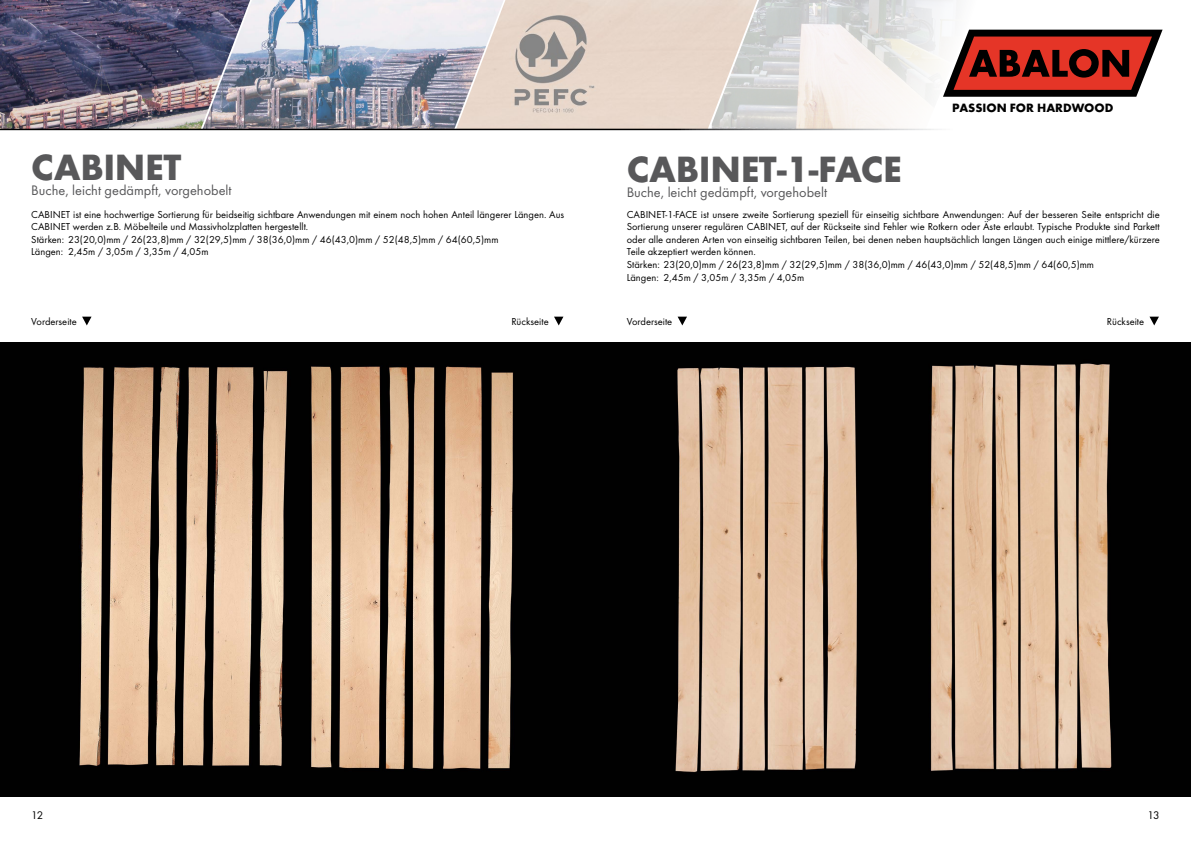
<style>
.page{position:relative;width:1191px;height:842px;background:#fff}
.page>*{position:absolute;margin:0;border:0;box-sizing:border-box;transform-origin:0 0}
.t1{font:700 38px "Futura TCE";letter-spacing:-.01em;color:#58585a}
.t2{font:14.3px "Futura TCE Boo";color:#58585a}
.t3{font:700 12.5px "Futura TCE";color:#000}
.t4{font:11.5px "Futura TCE Boo";color:#000}
.t5{font:10.5px/12.6px "Futura TCE Boo";color:#000}
</style>
<div class="page">
<img style="left:250px;top:0;width:206px;height:129px">
<img style="left:0;top:0;width:250px;height:129px">
<img style="left:757px;top:0;width:222px;height:129px">
<img style="left:456px;top:0;width:301px;height:129px">
<svg style="left:678px;top:317px;width:9px;height:8px"></svg>
<svg style="left:1149px;top:317px;width:10px;height:8px"></svg>
<svg style="left:82px;top:317px;width:10px;height:8px"></svg>
<svg style="left:554px;top:317px;width:9px;height:8px"></svg>
<img style="left:0;top:342px;width:1191px;height:455px">
<svg style="left:943px;top:30px;width:219px;height:67px;background:#8b3731"></svg>
<h1 class="t1" style="left:31px;top:144px;width:152px">CABINET</h1>
<h2 class="t2" style="left:31px;top:182px;width:202px">Buche, leicht gedämpft, vorgehobelt</h2>
<p class="t5" style="left:31px;top:208px;width:534px">CABINET ist eine hochwertige Sortierung für beidseitig sichtbare Anwendungen mit einem noch hohen Anteil längerer Längen. Aus CABINET werden z.B. Möbelteile und Massivholzplatten hergestellt.<br>Stärken: 23(20,0)mm / 26(23,8)mm / 32(29,5)mm / 38(36,0)mm / 46(43,0)mm / 52(48,5)mm / 64(60,5)mm<br>Längen: 2,45m / 3,05m / 3,35m / 4,05m</p>
<h1 class="t1" style="left:626px;top:145px;width:276px">CABINET-1-FACE</h1>
<h2 class="t2" style="left:626px;top:184px;width:202px">Buche, leicht gedämpft, vorgehobelt</h2>
<p class="t3" style="left:952px;top:101px;width:163px">PASSION FOR HARDWOOD</p>
<p class="t5" style="left:626px;top:208px;width:534px">CABINET-1-FACE ist unsere zweite Sortierung speziell für einseitig sichtbare Anwendungen: Auf der besseren Seite entspricht die Sortierung unserer regulären CABINET, auf der Rückseite sind Fehler wie Rotkern oder Äste erlaubt. Typische Produkte sind Parkett oder alle anderen Arten von einseitig sichtbaren Teilen, bei denen neben hauptsächlich langen Längen auch einige mittlere/kürzere Teile akzeptiert werden können.<br>Stärken: 23(20,0)mm / 26(23,8)mm / 32(29,5)mm / 38(36,0)mm / 46(43,0)mm / 52(48,5)mm / 64(60,5)mm<br>Längen: 2,45m / 3,05m / 3,35m / 4,05m</p>
<p class="t5" style="left:31px;top:316px;width:47px">Vorderseite</p>
<p class="t5" style="left:511px;top:316px;width:39px">Rückseite</p>
<p class="t5" style="left:626px;top:316px;width:47px">Vorderseite</p>
<p class="t5" style="left:1106px;top:316px;width:39px">Rückseite</p>
<p class="t4" style="left:31px;top:808px;width:14px">12</p>
<p class="t4" style="left:1147px;top:808px;width:14px">13</p>
</div>
